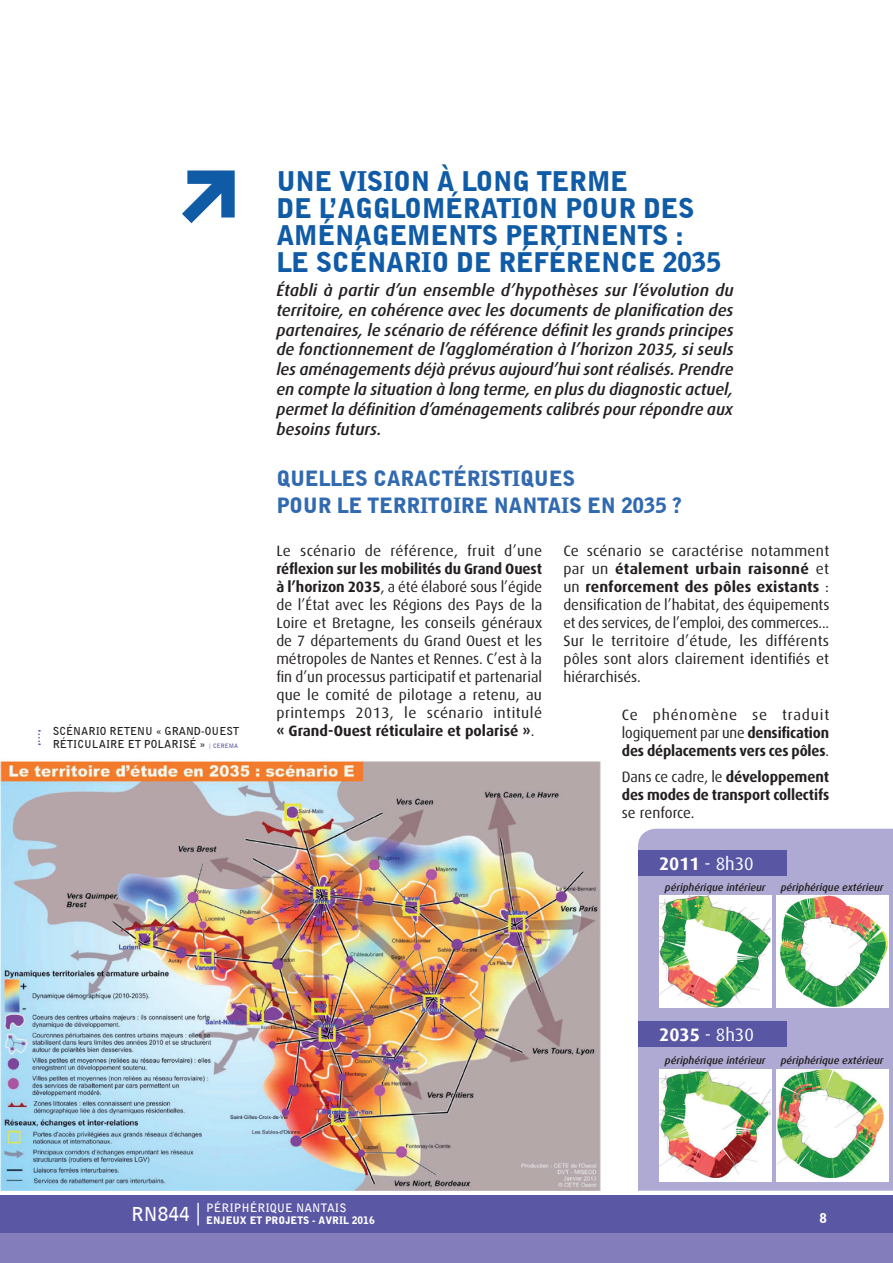
<style>
.page{position:relative;width:893px;height:1263px;background:#fff}
.page>*{position:absolute;margin:0;border:0;box-sizing:border-box;transform-origin:0 0}
.t1{font:900 27px/27px "Bell Gothic BT";letter-spacing:-.015em;color:#105ba6}
.t2{font:900 21px/27px "Bell Gothic BT";letter-spacing:-.015em;color:#316ab0}
.t3{font:18px "Dax OT";color:#fff}
.t4{font:italic 500 16.5px/19.8px "Dax OT";letter-spacing:-.005em;color:#231f20;text-align:justify}
.t5{font:15px/18px "Dax OT";letter-spacing:.01em;color:#231f20;text-align:justify}
.t6{font:700 15px/18px "Dax OT";letter-spacing:-.01em;color:#231f20;text-align:justify}
.t7{font:900 13.35px "Bell Gothic BT";color:#fff}
.t8{font:700 11.55px "Bell Gothic Std";color:#fff}
.t9{font:700 10.95px "Bell Gothic BT";color:#231f20}
.t10{font:italic 500 10.5px "Dax";color:#231f20}
.t11{font:900 10.35px "Bell Gothic BT";color:#fff}
.t12{font:700 6px "Bell Gothic BT";color:#5a57a5}
.s1{font-size:10.95px;color:#231f20}
.s2{font-weight:700}
.s3{font-weight:400}
.s4{font-family:"Dax";font-weight:700}
</style>
<div class="page">
<div style="left:0;top:1195px;width:893px;height:38px;background:#5a57a5"></div>
<div style="left:0;top:1233px;width:893px;height:30px;background:#837dbb"></div>
<hr style="left:197px;top:1203px;width:2px;height:22px;background:#fff">
<svg style="left:182px;top:170px;width:53px;height:53px"></svg>
<img style="left:0;top:761px;width:601px;height:430px">
<div style="left:638px;top:829px;width:255px;height:362px;background:#afaad3"></div>
<div style="left:638px;top:850px;width:149px;height:25px;background:#5957a4"></div>
<img style="left:659px;top:896px;width:112px;height:112px">
<img style="left:776px;top:896px;width:112px;height:111px">
<div style="left:776px;top:1069px;width:112px;height:112px;background:#fff"></div>
<img style="left:776px;top:1069px;width:108px;height:109px">
<div style="left:659px;top:1069px;width:112px;height:112px;background:#fff"></div>
<img style="left:659px;top:1069px;width:112px;height:109px">
<div style="left:638px;top:1021px;width:149px;height:26px;background:#5957a4"></div>
<svg style="left:38px;top:730px;width:2px;height:15px"></svg>
<p class="t9" style="left:53px;top:723px;width:29px">SCÉNAR</p>
<p class="t9" style="left:96px;top:723px;width:77px">IO RETEN U « GRAND</p>
<p class="t9" style="left:201px;top:723px;width:39px">-OUEST</p>
<p class="t9" style="left:53px;top:737px;width:113px">RÉTICULAIRE ET POLAR</p>
<p class="t12" style="left:179px;top:742px;width:61px"><span class="s1">ISÉ »</span> | CEREMA</p>
<h1 class="t1" style="left:276px;top:167px;width:446px">UN E VISION À LON G TERME<br>DE L’AGGLOMÉRATION POUR DES<br>AMÉNAGEMENTS PERTIN ENTS :<br>LE SCÉNARIO DE RÉFÉREN CE 2035</h1>
<p class="t4" style="left:276px;top:281px;width:459px">Établi à partir d’un ensemble d’hypothèses sur l’évolution du territoire, en cohérence avec les documents de planification des partenaires, le scénario de référence définit les grands principes de fonctionnement de l’agglomération à l’horizon 2035, si seuls les aménagements déjà prévus aujourd’hui sont réalisés. Prendre en compte la situation à long terme, en plus du diagnostic actuel, permet la définition d’aménagements calibrés pour répondre aux besoins futurs.</p>
<h2 class="t2" style="left:276px;top:464px;width:407px">QUELLES CARACTÉRISTIQUES<br>POUR LE TERRITOIRE NANTAIS EN 2035 ?</h2>
<p class="t5" style="left:276px;top:542px;width:267px">Le scénario de référence, fruit d’une</p>
<p class="t5" style="left:276px;top:560px;width:267px"><span class="s2">réflexion sur les mobilités du Grand Ouest à l’horizon 2035</span>, a été élaboré sous l’égide de l’état avec les Régions des Pays de la Loire et Bretagne, les conseils généraux de 7 départements du Grand Ouest et les métropoles de Nantes et Rennes. C’est à la fin d’un processus participatif et partenarial que le comité de pilotage a retenu, au printemps 2013, le scénario intitulé <span class="s2">« Grand-Ouest réticulaire et polarisé »</span>.</p>
<p class="t5" style="left:563px;top:542px;width:267px">Ce scénario se caractérise notamment par un <span class="s2">étalement urbain raisonné</span> et un <span class="s2">renforcement des pôles existants</span> : densification de l’habitat, des équipements et des services, de l’emploi, des commerces...<br>Sur le territoire d’étude, les différents pôles sont alors clairement identifiés et hiérarchisés.</p>
<p class="t6" style="left:622px;top:706px;width:209px"><span class="s3">Ce phénomène se traduit logiquement par une</span> densification des déplacements vers ces pôles<span class="s3">.</span></p>
<p class="t6" style="left:622px;top:768px;width:209px"><span class="s3">Dans ce cadre, le</span> développement des modes de transport collectifs</p>
<p class="t5" style="left:622px;top:804px;width:74px">se renforce.</p>
<p class="t3" style="left:659px;top:853px;width:96px"><span class="s4">2011</span> - 8h30</p>
<p class="t10" style="left:665px;top:881px;width:102px">périphérique intérieur</p>
<p class="t10" style="left:781px;top:881px;width:104px">périphérique extérieur</p>
<p class="t3" style="left:659px;top:1024px;width:96px"><span class="s4">2035</span> - 8h30</p>
<p class="t10" style="left:665px;top:1055px;width:102px">périphérique intérieur</p>
<p class="t10" style="left:781px;top:1055px;width:104px">périphérique extérieur</p>
<p class="t8" style="left:206px;top:1201px;width:142px">PÉRIP HÉRIQUE NANTAIS</p>
<p class="t11" style="left:131px;top:1214px;width:245px"><sup>RN844</sup> ENJEUX ET PROJETS - AVRIL 2016</p>
<p class="t7" style="left:820px;top:1209px;width:9px">8</p>
</div>
